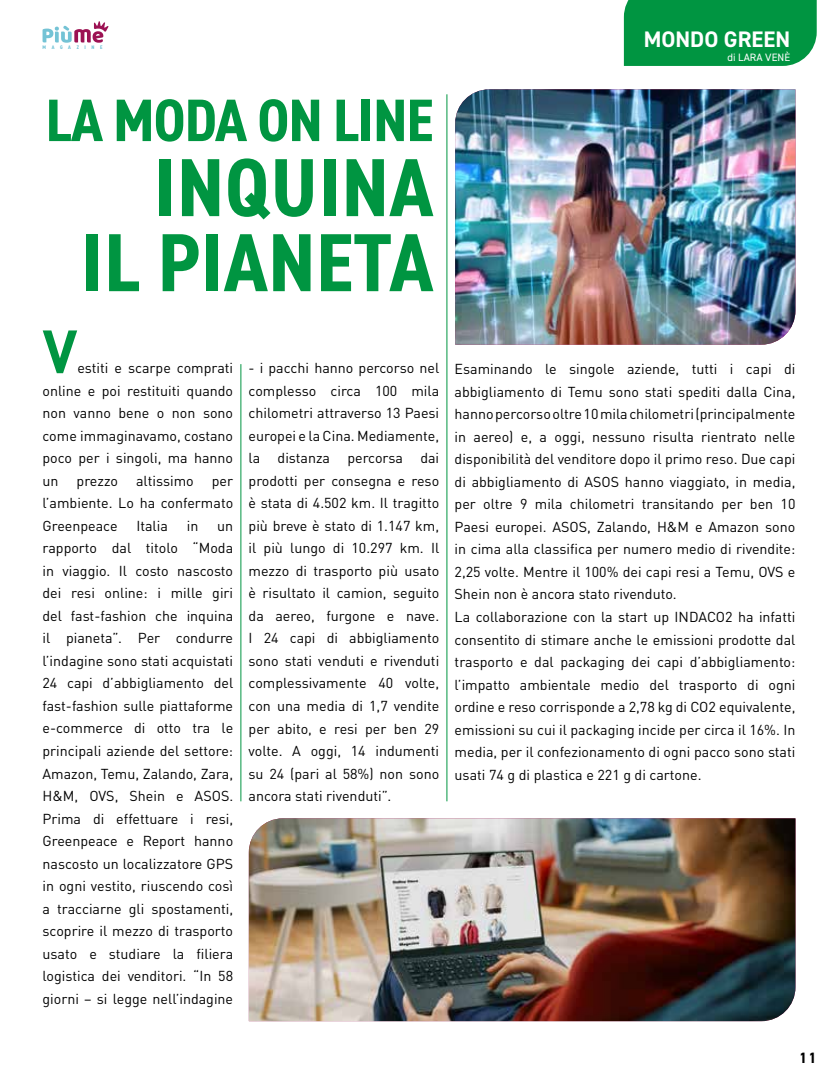
<style>
.page{position:relative;width:838px;height:1085px;background:#fff}
.page>*{position:absolute;margin:0;border:0;box-sizing:border-box;transform-origin:0 0}
.t1{font:700 condensed 82.5px/75px "DIN2014";letter-spacing:.01em;color:#009541;text-align:right}
.t2{font:700 condensed 60px "DIN2014";letter-spacing:-.015em;color:#009541}
.t3{font:700 60px "DIN Pro";color:#009541}
.t4{font:700 22.5px "DIN2014";color:#fff}
.t5{font:700 15px "DIN2014";color:#000}
.t6{font:14.25px/22.5px "DIN Pro";color:#000;text-align:justify}
.t7{font:10.65px "DIN2014";color:#fff}
.t8{font:700 condensed 5.25px "DIN2014";letter-spacing:1.085em;color:#71c2d5}
</style>
<div class="page">
<svg style="left:43px;top:21px;width:65px;height:22px"></svg>
<div style="left:624px;top:0;width:192px;height:66px;background:#009541"></div>
<img style="left:249px;top:818px;width:546px;height:202px">
<img style="left:455px;top:89px;width:340px;height:255px">
<hr style="left:240px;top:364px;width:1px;height:437px;background:#009541">
<hr style="left:446px;top:94px;width:1px;height:707px;background:#009541">
<p class="t8" style="left:43px;top:43px;width:62px">MAGAZINE</p>
<h2 class="t2" style="left:46px;top:80px;width:389px">LA MODA ON LINE</h2>
<h1 class="t1" style="left:81px;top:149px;width:354px">INQUINA<br>IL PIANETA</h1>
<h3 class="t4" style="left:644px;top:25px;width:148px">MONDO GREEN</h3>
<p class="t7" style="left:727px;top:51px;width:64px">di LARA VENÈ</p>
<h2 class="t3" style="left:43px;top:301px;width:36px">V</h2>
<p class="t6" style="left:43px;top:355px;width:192px;text-indent:35px">estiti e scarpe comprati online e poi restituiti quando non vanno bene o non sono come immaginavamo, costano poco per i singoli, ma hanno un</p>
<p class="t6" style="left:77px;top:468px;width:43px">prezzo</p>
<p class="t6" style="left:136px;top:468px;width:59px">altissimo</p>
<p class="t6" style="left:43px;top:468px;width:192px;text-indent:169px">per l’ambiente. Lo ha confermato Greenpeace</p>
<p class="t6" style="left:136px;top:513px;width:33px">Italia</p>
<p class="t6" style="left:187px;top:513px;width:13px">in</p>
<p class="t6" style="left:43px;top:513px;width:192px;text-indent:175px">un rapporto dal titolo “Moda in viaggio. Il costo nascosto dei resi online: i mille giri del fast-fashion che inquina il pianeta”. Per condurre l’indagine sono stati acquistati 24 capi d’abbigliamento del fast-fashion sulle piattaforme e-commerce di otto tra le principali aziende del settore:<br>Amazon, Temu, Zalando, Zara, H&amp;M, OVS, Shein e ASOS.<br>Prima di effettuare i resi, Greenpeace e Report hanno nascosto un localizzatore GPS in ogni vestito, riuscendo così a tracciarne gli spostamenti, scoprire il mezzo di trasporto usato e studiare la filiera logistica dei venditori. “In 58 giorni – si legge nell’indagine</p>
<p class="t6" style="left:248px;top:355px;width:192px">- i pacchi hanno percorso nel complesso circa 100 mila chilometri attraverso 13 Paesi europei e la Cina. Mediamente, la distanza percorsa dai prodotti per consegna e reso è stata di 4.502 km. Il tragitto più breve è stato di 1.147 km, il più lungo di 10.297 km. Il mezzo di trasporto più usato è risultato il camion, seguito da aereo, furgone e nave.<br>I 24 capi di abbigliamento sono stati venduti e rivenduti complessivamente 40 volte, con una media di 1,7 vendite per abito, e resi per ben 29 volte. A oggi, 14 indumenti su 24 (pari al 58%) non sono ancora stati rivenduti”.</p>
<p class="t6" style="left:454px;top:356px;width:342px;text-align:left">Esaminando le singole aziende, tutti i capi di abbigliamento di Temu sono stati spediti dalla Cina, hanno percorso oltre 10 mila chilometri (principalmente in aereo) e, a oggi, nessuno risulta rientrato nelle disponibilità del venditore dopo il primo reso. Due capi di abbigliamento di ASOS hanno viaggiato, in media, per oltre 9 mila chilometri transitando per ben 10<br>Paesi europei. ASOS, Zalando, H&amp;M e Amazon sono in cima alla classifica per numero medio di rivendite:<br>2,25 volte. Mentre il 100% dei capi resi a Temu, OVS e Shein non è ancora stato rivenduto.<br>La collaborazione con la start up INDACO2 ha infatti consentito di stimare anche le emissioni prodotte dal trasporto e dal packaging dei capi d’abbigliamento: l’impatto ambientale medio del trasporto di ogni ordine e reso corrisponde a 2,78 kg di CO2 equivalente, emissioni su cui il packaging incide per circa il 16%. In media, per il confezionamento di ogni pacco sono stati usati 74 g di plastica e 221 g di cartone.</p>
<p class="t5" style="left:799px;top:1047px;width:19px">11</p>
</div>
